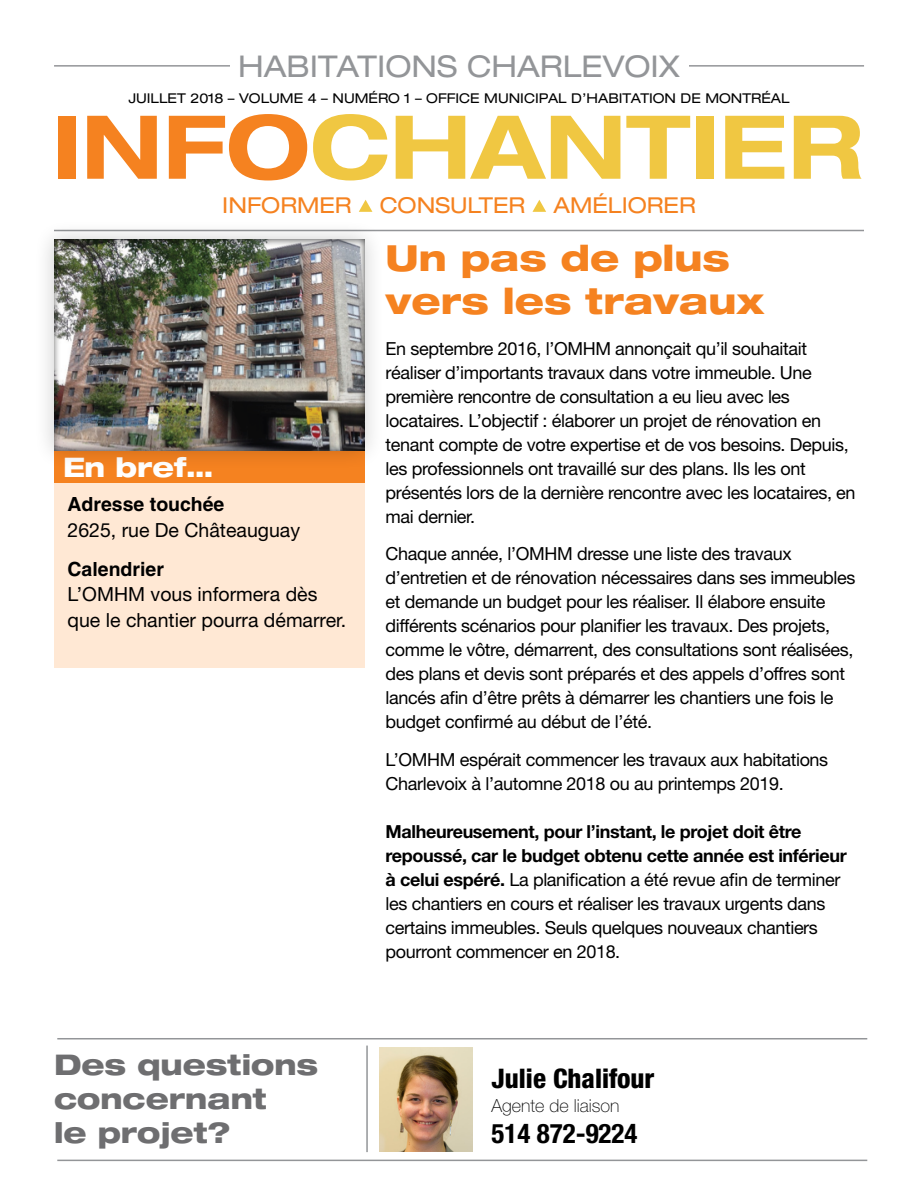
<style>
.page{position:relative;width:918px;height:1188px;background:#fff}
.page>*{position:absolute;margin:0;border:0;box-sizing:border-box;transform-origin:0 0}
.t1{font:700 expanded 88.2px "Helvetica Neue";color:#f0c742}
.Couvert_intro_gras{font:800 expanded 36px "Helvetica Neue";color:#f58220}
.t2{font:expanded 30px "Helvetica Neue";color:#939598}
.t3{font:800 expanded 28.5px/34.2px "Helvetica Neue";color:#6e6e70}
.t4{font:800 condensed 27px "Helvetica Neue";color:#000}
.t5{font:700 condensed 27px "Helvetica Neue";color:#000}
.Couvert_intro_gras-2{font:800 expanded 27px "Helvetica Neue";color:#fff}
.t6{font:expanded 21.9px "Helvetica Neue";color:#f58220}
.texte{font:19.5px/25.5px "Helvetica Neue";color:#000}
.Couvert_intro_gras-3{font:18px/24px "Helvetica Neue";letter-spacing:-.02em;color:#000}
.t7{font:100 18px "Helvetica Neue";color:#000}
.t8{font:expanded 13.5px "Helvetica Neue";color:#000}
.s1{color:#f58220}
.s2{font-family:"Helvetica";font-weight:700}
.s3{font-weight:700}
</style>
<div class="page">
<hr style="left:54px;top:65px;width:810px;height:2px;background:#939598">
<hr style="left:54px;top:230px;width:810px;height:1px;background:#939598">
<svg style="left:359px;top:200px;width:13px;height:12px"></svg>
<svg style="left:533px;top:200px;width:13px;height:12px"></svg>
<div style="left:54px;top:446px;width:310px;height:40px;background:#f58220"></div>
<div style="left:54px;top:483px;width:310px;height:185px;background:#ffe8d4"></div>
<div style="left:34px;top:219px;width:351px;height:251px;background:#000;opacity:.2"></div>
<div style="left:54px;top:239px;width:312px;height:212px;background:#000;opacity:.75"></div>
<div style="left:230px;top:43px;width:458px;height:45px;background:#fff"></div>
<img style="left:379px;top:1048px;width:94px;height:103px">
<hr style="left:57px;top:1038px;width:810px;height:1px;background:#939598">
<hr style="left:366px;top:1046px;width:2px;height:106px;background:#939598">
<hr style="left:57px;top:1160px;width:810px;height:1px;background:#939598">
<p class="t2" style="left:238px;top:49px;width:443px">HABITATIONS CHARLEVOIX</p>
<p class="t8" style="left:128px;top:90px;width:663px">JUILLET 2018 – VOLUME 4 – NUMÉRO 1 – OFFICE MUNICIPAL D’HABITATION DE MONTRÉAL</p>
<p class="t1" style="left:52px;top:92px;width:812px"><span class="s1">INFO</span>CHANTIER</p>
<p class="t6" style="left:222px;top:192px;width:131px">INFORMER</p>
<p class="t6" style="left:380px;top:192px;width:147px">CONSULTER</p>
<p class="t6" style="left:554px;top:192px;width:144px">AMÉLIORER</p>
<p class="Couvert_intro_gras-2" style="left:63px;top:450px;width:151px">En bref…</p>
<p class="texte" style="left:68px;top:491px;width:234px"><span class="s2">Adresse touchée<br></span>2625, rue De Châteauguay</p>
<p class="texte" style="left:68px;top:556px;width:280px"><span class="s2">Calendrier<br></span>L’OMHM vous informera dès que le chantier pourra démarrer.</p>
<p class="t3" style="left:54px;top:1047px;width:266px">Des questions concernant</p>
<p class="t3" style="left:54px;top:1115px;width:178px">le projet?</p>
<p class="Couvert_intro_gras" style="left:386px;top:235px;width:346px">Un pas de plus</p>
<p class="Couvert_intro_gras" style="left:386px;top:278px;width:381px">vers les travaux</p>
<p class="Couvert_intro_gras-3" style="left:386px;top:336px;width:472px">En septembre 2016, l’OMHM annonçait qu’il souhaitait réaliser d’importants travaux dans votre immeuble. Une première rencontre de consultation a eu lieu avec les locataires. L’objectif : élaborer un projet de rénovation en tenant compte de votre expertise et de vos besoins. Depuis, les professionnels ont travaillé sur des plans. Ils les ont présentés lors de la dernière rencontre avec les locataires, en mai dernier.</p>
<p class="Couvert_intro_gras-3" style="left:386px;top:542px;width:471px">Chaque année, l’OMHM dresse une liste des travaux d’entretien et de rénovation nécessaires dans ses immeubles et demande un budget pour les réaliser. Il élabore ensuite différents scénarios pour planifier les travaux. Des projets, comme le vôtre, démarrent, des consultations sont réalisées, des plans et devis sont préparés et des appels d’offres sont lancés afin d’être prêts à démarrer les chantiers une fois le budget confirmé au début de l’été.</p>
<p class="Couvert_intro_gras-3" style="left:386px;top:747px;width:444px">L’OMHM espérait commencer les travaux aux habitations<br>Charlevoix à l’automne 2018 ou au printemps 2019.</p>
<p class="Couvert_intro_gras-3" style="left:386px;top:819px;width:463px"><span class="s3">Malheureusement, pour l’instant, le projet doit être repoussé, car le budget obtenu cette année est inférieur à celui espéré.</span> La planification a été revue afin de terminer les chantiers en cours et réaliser les travaux urgents dans certains immeubles. Seuls quelques nouveaux chantiers pourront commencer en 2018.</p>
<p class="t4" style="left:491px;top:1061px;width:165px">Julie Chalifour</p>
<p class="t7" style="left:491px;top:1096px;width:130px">Agente de liaison</p>
<p class="t5" style="left:491px;top:1117px;width:148px">514 872-9224</p>
</div>
